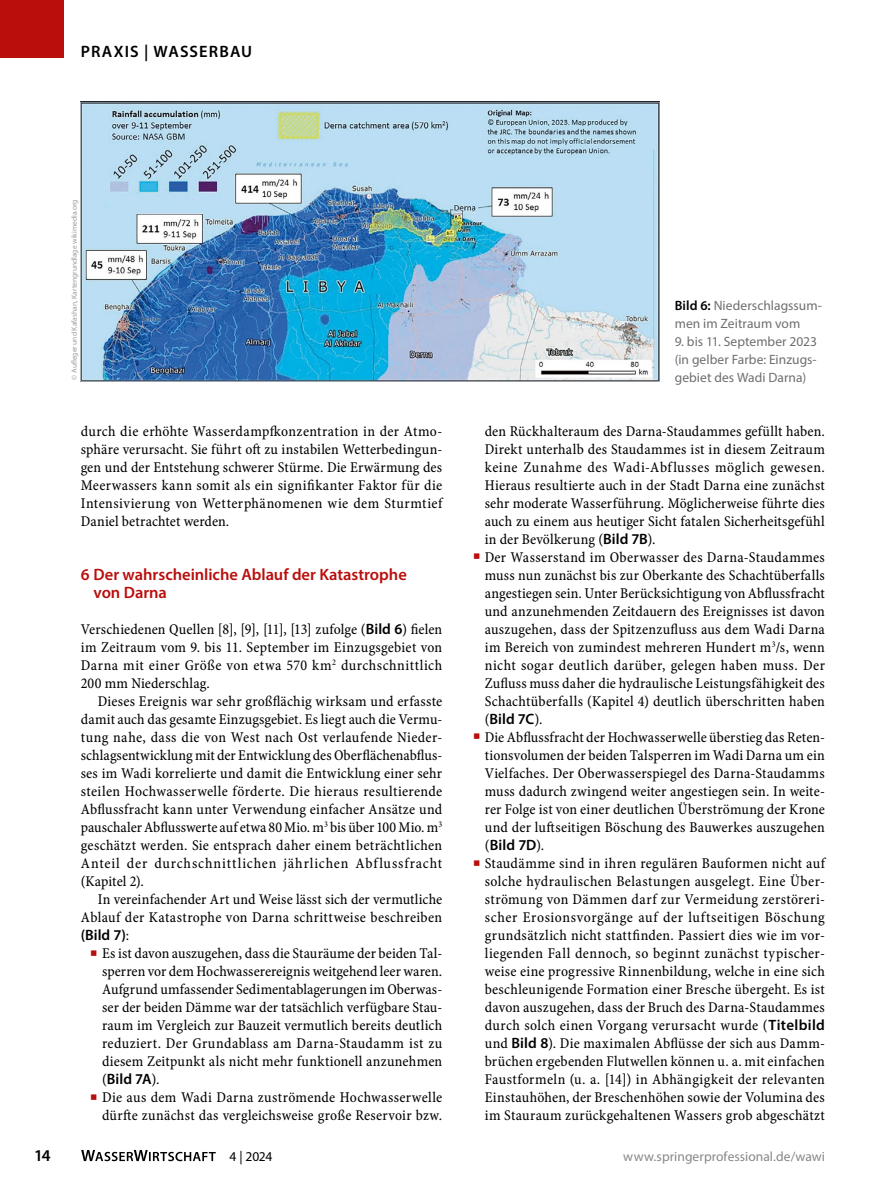
<style>
.page{position:relative;width:893px;height:1187px;background:#fff}
.page>*{position:absolute;margin:0;border:0;box-sizing:border-box;transform-origin:0 0}
.SectionHeading_1_x{font:600 16.5px/18px "Myriad Pro";color:#b90e0c}
.t1{font:600 16.5px "Myriad Pro";letter-spacing:.065em;color:#000}
.Para_Indent{font:15px/18px "Minion Pro Cn Capt";letter-spacing:.02em;color:#000;text-align:justify}
.Para_x{font:15px/18px "Minion Pro Cn Capt";letter-spacing:.02em;color:#000;text-align:justify}
.Image_Caption_x{font:13.5px/18px "Myriad Pro";letter-spacing:.005em;color:#6e6e6e}
.t2{font:13.5px "Myriad Pro";letter-spacing:.005em;color:#868786}
.t3{font:13.5px "Myriad Pro";color:#000}
.Image_Source_x{font:7.5px "Myriad Pro";color:#9c9c9d}
.s1{font-family:"Myriad Pro";font-weight:600}
.s2{font-weight:600;color:#000}
</style>
<div class="page">
<img style="left:81px;top:101px;width:578px;height:280px">
<div style="left:0;top:0;width:64px;height:57px;background:#b90e0c"></div>
<svg style="left:81px;top:1150px;width:135px;height:11px"></svg>
<p class="t1" style="left:81px;top:41px;width:99px">PRAXIS | Wasserba</p>
<p class="t1" style="left:241px;top:41px;width:12px">u</p>
<p class="Image_Source_x" style="left:70px;top:379px;width:182px;rotate:-90deg">© Aufleger und Kafashan, Kartengrundlage wikimedia.org</p>
<p class="Para_Indent" style="left:81px;top:422px;width:363px">durch die erhöhte Wasserdampfkonzentration in der Atmo&shy;sphäre verursacht. Sie führt oft zu instabilen Wetterbedingun&shy;gen und der Entstehung schwerer Stürme. Die Erwärmung des Meerwassers kann somit als ein signifikanter Faktor für die Intensivierung von Wetterphänomenen wie dem Sturmtief Daniel betrachtet werden.</p>
<p class="SectionHeading_1_x" style="left:94px;top:565px;width:315px;text-indent:-13px">6 Der wahrscheinliche Ablauf der Katastrophe von Darna</p>
<p class="Para_x" style="left:81px;top:620px;width:363px">Verschiedenen Quellen [8], [9], [11], [13] zufolge (<span class="s1">Bild 6</span>) fielen im Zeitraum vom 9. bis 11. September im Einzugsgebiet von Darna mit einer Größe von etwa 570 km<sup>2</sup> durchschnittlich 200 mm Niederschlag.</p>
<p class="Para_Indent" style="left:81px;top:692px;width:363px;text-indent:17px">Dieses Ereignis war sehr großflächig wirksam und erfasste damit auch das gesamte Einzugsgebiet. Es liegt auch die Vermu&shy;tung nahe, dass die von West nach Ost verlaufende Nieder&shy;schlagsentwicklung mit der Entwicklung des Oberflächenabflus&shy;ses im Wadi korrelierte und damit die Entwicklung einer sehr steilen Hochwasserwelle förderte. Die hieraus resultierende Abflussfracht kann unter Verwendung einfacher Ansätze und pauschaler Abflusswerte auf etwa 80 Mio. m<sup>3</sup> bis über 100 Mio. m<sup>3 </sup>geschätzt werden. Sie entsprach daher einem beträchtlichen Anteil der durchschnittlichen jährlichen Abflussfracht (Kapitel 2).</p>
<p class="Para_Indent" style="left:81px;top:890px;width:363px;text-indent:17px">In vereinfachender Art und Weise lässt sich der vermutliche Ablauf der Katastrophe von Darna schrittweise beschreiben <span class="s1">(Bild 7)</span>:</p>
<p class="Para_Indent" style="left:102px;top:944px;width:342px">Es ist davon auszugehen, dass die Stauräume der beiden Tal&shy;sperren vor dem Hochwasserereignis weitgehend leer waren.<br>Aufgrund umfassender Sedimentablagerungen im Oberwas&shy;ser der beiden Dämme war der tatsächlich verfügbare Stau&shy;raum im Vergleich zur Bauzeit vermutlich bereits deutlich reduziert. Der Grundablass am Darna-Staudamm ist zu diesem Zeitpunkt als nicht mehr funktionell anzunehmen (<span class="s1">Bild 7A</span>).</p>
<p class="Para_Indent" style="left:102px;top:1088px;width:342px">Die aus dem Wadi Darna zuströmende Hochwasserwelle dürfte zunächst das vergleichsweise große Reservoir bzw.</p>
<p class="Image_Caption_x" style="left:675px;top:296px;width:149px"><span class="s2">Bild 6:</span> Niederschlagssum&shy;men im Zeitraum vom</p>
<p class="Image_Caption_x" style="left:675px;top:332px;width:144px">9. bis 11. September 2023 (in gelber Farbe: Einzugs-</p>
<p class="Image_Caption_x" style="left:675px;top:368px;width:133px">gebiet des Wadi Darna)</p>
<p class="Para_Indent" style="left:485px;top:422px;width:342px">den Rückhalteraum des Darna-Staudammes gefüllt haben.<br>Direkt unterhalb des Staudammes ist in diesem Zeitraum keine Zunahme des Wadi-Abflusses möglich gewesen.<br>Hieraus resultierte auch in der Stadt Darna eine zunächst sehr moderate Wasserführung. Möglicherweise führte dies auch zu einem aus heutiger Sicht fatalen Sicherheitsgefühl in der Bevölkerung (<span class="s1">Bild 7B</span>).</p>
<p class="Para_Indent" style="left:485px;top:548px;width:342px">Der Wasserstand im Oberwasser des Darna-Staudammes muss nun zunächst bis zur Oberkante des Schachtüberfalls angestiegen sein. Unter Berücksichtigung von Abflussfracht und anzunehmenden Zeitdauern des Ereignisses ist davon auszugehen, dass der Spitzenzufluss aus dem Wadi Darna im Bereich von zumindest mehreren Hundert m<sup>3</sup>/s, wenn nicht sogar deutlich darüber, gelegen haben muss. Der Zufluss muss daher die hydraulische Leistungsfähigkeit des Schachtüberfalls (Kapitel 4) deutlich überschritten haben (<span class="s1">Bild 7C</span>).</p>
<p class="Para_Indent" style="left:485px;top:728px;width:342px">Die Abflussfracht der Hochwasserwelle überstieg das Reten&shy;tionsvolumen der beiden Talsperren im Wadi Darna um ein Vielfaches. Der Oberwasserspiegel des Darna-Staudamms muss dadurch zwingend weiter angestiegen sein. In weite&shy;rer Folge ist von einer deutlichen Überströmung der Krone und der luftseitigen Böschung des Bauwerkes auszugehen (<span class="s1">Bild 7D</span>).</p>
<p class="Para_Indent" style="left:485px;top:854px;width:342px">Staudämme sind in ihren regulären Bauformen nicht auf solche hydraulischen Belastungen ausgelegt. Eine Über&shy;strömung von Dämmen darf zur Vermeidung zerstöreri&shy;scher Erosionsvorgänge auf der luftseitigen Böschung grundsätzlich nicht stattfinden. Passiert dies wie im vor&shy;liegenden Fall dennoch, so beginnt zunächst typischer&shy;weise eine progressive Rinnenbildung, welche in eine sich beschleunigende Formation einer Bresche übergeht. Es ist davon auszugehen, dass der Bruch des Darna-Staudammes durch solch einen Vorgang verursacht wurde (<span class="s1">Titelbild </span>und <span class="s1">Bild 8</span>). Die maximalen Abflüsse der sich aus Damm&shy;brüchen ergebenden Flutwellen können u. a. mit einfachen Faustformeln (u. a. [14]) in Abhängigkeit der relevanten Einstauhöhen, der Breschenhöhen sowie der Volumina des im Stauraum zurückgehaltenen Wassers grob abgeschätzt</p>
<p class="t1" style="left:34px;top:1144px;width:18px">14</p>
<p class="t3" style="left:230px;top:1147px;width:44px">4 | 2024</p>
<p class="t2" style="left:623px;top:1147px;width:203px">www.springerprofessional.de/wawi</p>
</div>
